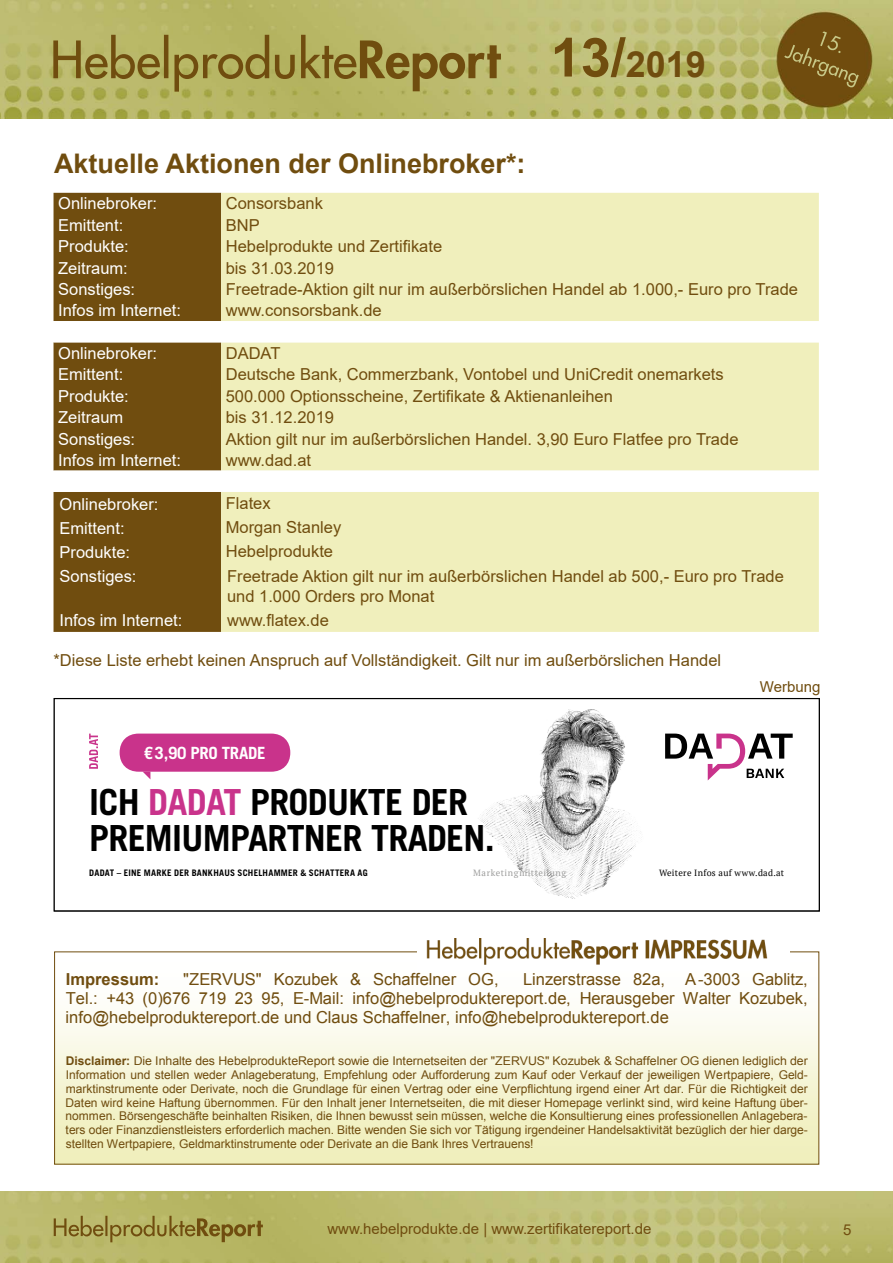
<style>
.page{position:relative;width:893px;height:1263px;background:#fff}
.page>*{position:absolute;margin:0;border:0;box-sizing:border-box;transform-origin:0 0}
.t1{font:700 36px/36px "Trade Gothic LT Std";letter-spacing:-.02em;color:#000}
.t2{font:700 36px "Arial";color:#704d0f}
.t3{font:700 27px "Arial";color:#704d0f}
.t4{font:700 16.8px "Trade Gothic LT Std";letter-spacing:-.02em;color:#fff}
.t5{font:16.5px/19px "Arial";color:#704d0f}
.t6{font:16.5px "Arial";color:#fff}
.t7{font:700 16.5px "Arial";color:#704d0f}
.t8{font:15px "Arial";color:#704d0f}
.t9{font:12px/13.8px "Arial";letter-spacing:-.005em;color:#704d0f;text-align:justify}
.t10{font:700 9px "Trade Gothic LT Std";letter-spacing:.025em;color:#000}
.t11{font:9px "PT Serif";letter-spacing:.03em;color:#000}
.t12{font:9px "PT Serif";letter-spacing:.06em;color:#9d9d9c}
.s1{font-size:54px}
.s2{color:#c9338b}
.s3{font-weight:700}
</style>
<div class="page">
<img style="left:0;top:1192px;width:893px;height:71px">
<img style="left:0;top:0;width:893px;height:119px">
<div style="left:54px;top:193px;width:167px;height:439px;background:#704d0f"></div>
<div style="left:221px;top:193px;width:598px;height:439px;background:#f0efbc"></div>
<svg style="left:54px;top:321px;width:765px;height:21px"></svg>
<svg style="left:54px;top:471px;width:765px;height:21px"></svg>
<svg style="left:689px;top:733px;width:104px;height:47px"></svg>
<img style="left:480px;top:709px;width:209px;height:190px">
<svg style="left:89px;top:734px;width:9px;height:35px"></svg>
<svg style="left:143px;top:772px;width:7px;height:7px"></svg>
<div style="left:120px;top:734px;width:170px;height:38px;background:#c9338b;border-radius:19px"></div>
<div style="left:54px;top:698px;width:766px;height:213px;border:1px solid #000"></div>
<div style="left:55px;top:952px;width:764px;height:212px;background:linear-gradient(to bottom,#fff,#efeeb8)"></div>
<img style="left:418px;top:939px;width:371px;height:32px">
<h1 class="t2" style="left:551px;top:39px;width:157px"><span class="s1">13/</span>2019</h1>
<h2 class="t3" style="left:54px;top:144px;width:473px">Aktuelle Aktionen der Onlinebroker*:</h2>
<h3 class="t6" style="left:58px;top:192px;width:101px">Onlinebroker:</h3>
<h3 class="t5" style="left:226px;top:194px;width:99px">Consorsbank</h3>
<h3 class="t6" style="left:58px;top:214px;width:67px">Emittent:</h3>
<h3 class="t5" style="left:226px;top:215px;width:35px">BNP</h3>
<h3 class="t6" style="left:58px;top:235px;width:72px">Produkte:</h3>
<h3 class="t5" style="left:226px;top:237px;width:218px">Hebelprodukte und Zertifikate</h3>
<h3 class="t6" style="left:58px;top:256px;width:71px">Zeitraum:</h3>
<h3 class="t5" style="left:226px;top:258px;width:110px">bis 31.03.2019</h3>
<h3 class="t6" style="left:58px;top:278px;width:79px">Sonstiges:</h3>
<h3 class="t5" style="left:226px;top:280px;width:574px">Freetrade-Aktion gilt nur im außerbörslichen Handel ab 1.000,- Euro pro Trade</h3>
<h3 class="t6" style="left:58px;top:299px;width:124px">Infos im Internet:</h3>
<h3 class="t5" style="left:226px;top:301px;width:157px">www.consorsbank.de</h3>
<h3 class="t6" style="left:58px;top:342px;width:101px">Onlinebroker:</h3>
<h3 class="t5" style="left:226px;top:344px;width:56px">DADAT</h3>
<h3 class="t6" style="left:58px;top:363px;width:67px">Emittent:</h3>
<h3 class="t5" style="left:226px;top:365px;width:499px">Deutsche Bank, Commerzbank, Vontobel und UniCredit onemarkets</h3>
<h3 class="t6" style="left:58px;top:385px;width:72px">Produkte:</h3>
<h3 class="t5" style="left:226px;top:386px;width:389px">500.000 Optionsscheine, Zertifikate &amp; Aktienanleihen</h3>
<h3 class="t6" style="left:58px;top:406px;width:67px">Zeitraum</h3>
<h3 class="t5" style="left:226px;top:408px;width:110px">bis 31.12.2019</h3>
<h3 class="t6" style="left:58px;top:427px;width:79px">Sonstiges:</h3>
<h3 class="t5" style="left:226px;top:429px;width:514px">Aktion gilt nur im außerbörslichen Handel. 3,90 Euro Flatfee pro Trade</h3>
<h3 class="t6" style="left:58px;top:449px;width:124px">Infos im Internet:</h3>
<h3 class="t5" style="left:226px;top:450px;width:87px">www.dad.at</h3>
<h3 class="t6" style="left:60px;top:493px;width:101px">Onlinebroker:</h3>
<h3 class="t5" style="left:226px;top:493px;width:46px">Flatex</h3>
<h3 class="t6" style="left:60px;top:517px;width:67px">Emittent:</h3>
<h3 class="t5" style="left:226px;top:517px;width:117px">Morgan Stanley</h3>
<h3 class="t6" style="left:60px;top:541px;width:72px">Produkte:</h3>
<h3 class="t5" style="left:226px;top:541px;width:109px">Hebelprodukte</h3>
<h3 class="t6" style="left:60px;top:565px;width:79px">Sonstiges:</h3>
<h3 class="t5" style="left:227px;top:566px;width:558px;line-height:19.8px">Freetrade Aktion gilt nur im außerbörslichen Handel ab 500,- Euro pro Trade und 1.000 Orders pro Monat</h3>
<h3 class="t6" style="left:60px;top:609px;width:124px">Infos im Internet:</h3>
<h3 class="t5" style="left:227px;top:610px;width:103px">www.flatex.de</h3>
<h3 class="t5" style="left:54px;top:650px;width:669px">*Diese Liste erhebt keinen Anspruch auf Vollständigkeit. Gilt nur im außerbörslichen Handel</h3>
<p class="t8" style="left:760px;top:677px;width:62px">Werbung</p>
<h3 class="t4" style="left:144px;top:742px;width:123px">€3,90 PRO TRADE</h3>
<h1 class="t1" style="left:89px;top:784px;width:407px">ICH <span class="s2">DADAT</span> PRODUKTE DER<br>PREMIUMPARTNER TRADEN.</h1>
<p class="t10" style="left:89px;top:867px;width:280px">DADAT – EINE MARKE DER BANKHAUS SCHELHAMMER &amp; SCHATTERA AG</p>
<p class="t12" style="left:473px;top:867px;width:94px">Marketingmitteilung</p>
<p class="t11" style="left:659px;top:867px;width:127px">Weitere Infos auf www.dad.at</p>
<h3 class="t7" style="left:66px;top:968px;width:95px">Impressum:</h3>
<h3 class="t5" style="left:183px;top:970px;width:317px">"ZERVUS" Kozubek &amp; Schaffelner OG,</h3>
<h3 class="t5" style="left:66px;top:970px;width:744px;text-align:justify;text-indent:457px">Linzerstrasse 82a, A-3003 Gablitz, Tel.: +43 (0)676 719 23 95, E-Mail: info@hebelproduktereport.de, Herausgeber Walter Kozubek, info@hebelproduktereport.de und Claus Schaffelner, info@hebelproduktereport.de</h3>
<p class="t9" style="left:66px;top:1054px;width:744px"><span class="s3">Disclaimer:</span> Die Inhalte des HebelprodukteReport sowie die Internetseiten der "ZERVUS" Kozubek &amp; Schaffelner OG dienen lediglich der Information und stellen weder Anlageberatung, Empfehlung oder Aufforderung zum Kauf oder Verkauf der jeweiligen Wertpapiere, Geld&shy;marktinstrumente oder Derivate, noch die Grundlage für einen Vertrag oder eine Verpflichtung irgend einer Art dar. Für die Richtigkeit der Daten wird keine Haftung übernommen. Für den Inhalt jener Internetseiten, die mit dieser Homepage verlinkt sind, wird keine Haftung über&shy;nommen. Börsengeschäfte beinhalten Risiken, die Ihnen bewusst sein müssen, welche die Konsultierung eines professionellen Anlagebera&shy;ters oder Finanzdienstleisters erforderlich machen. Bitte wenden Sie sich vor Tätigung irgendeiner Handelsaktivität bezüglich der hier darge&shy;stellten Wertpapiere, Geldmarktinstrumente oder Derivate an die Bank Ihres Vertrauens!</p>
<p class="t8" style="left:327px;top:1218px;width:326px">www.hebelprodukte.de | www.zertifikatereport.de</p>
<p class="t8" style="left:843px;top:1219px;width:10px">5</p>
</div>
